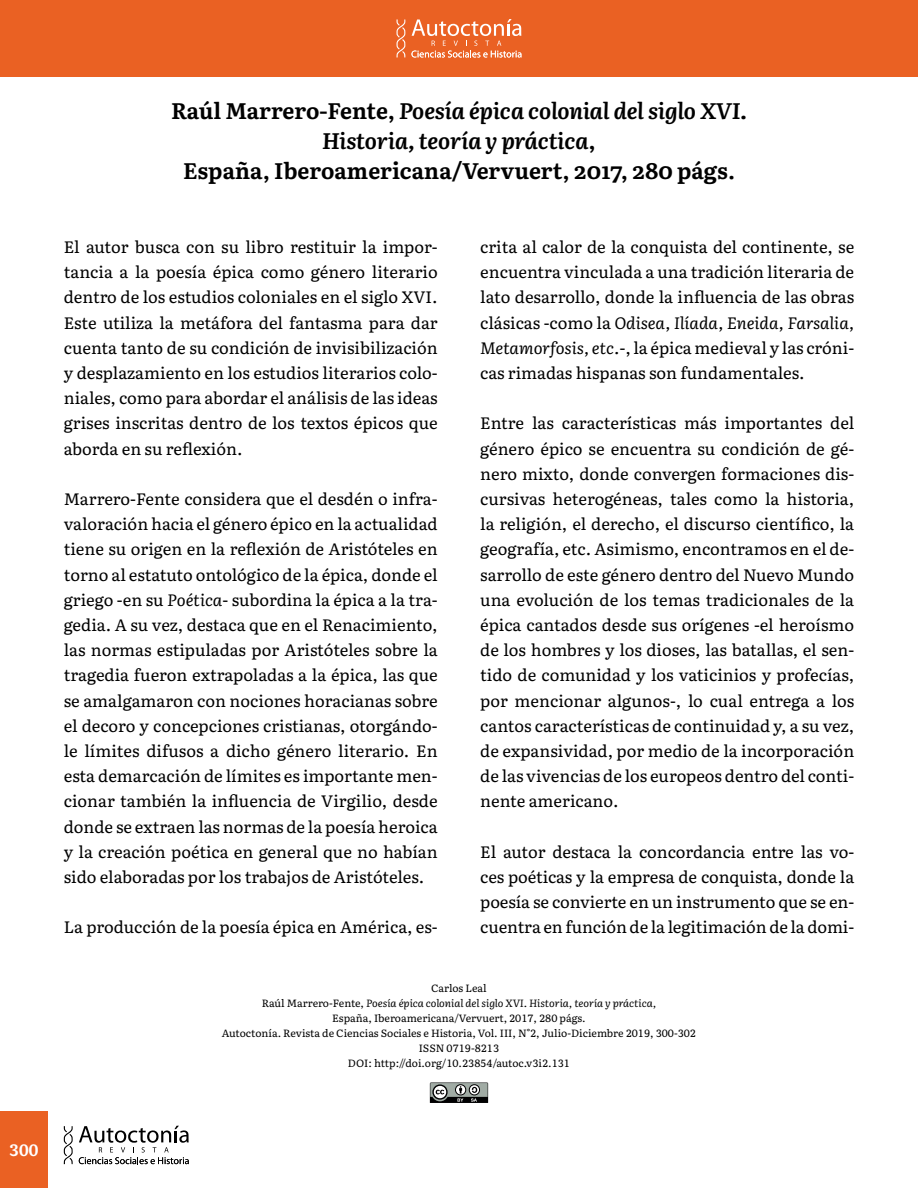
<style>
.page{position:relative;width:918px;height:1188px;background:#fff}
.page>*{position:absolute;margin:0;border:0;box-sizing:border-box;transform-origin:0 0}
.Título{font:700 22.5px/30px "Literata";color:#000;text-align:center}
.Título-2{font:italic 700 22.5px "Literata";color:#000}
.Texto_principal{font:16.5px/25.2px "Literata";color:#000;text-align:justify}
.Número{font:700 16.5px "Literata";color:#fff}
.Créditos{font:10.5px/15px "Literata";color:#000;text-align:center}
.s1{font-style:normal}
.s2{font-style:italic}
</style>
<div class="page">
<div style="left:0;top:1111px;width:48px;height:77px;background:#ea6123"></div>
<div style="left:0;top:0;width:918px;height:77px;background:#ea6123"></div>
<svg style="left:396px;top:19px;width:126px;height:39px"></svg>
<svg style="left:64px;top:1126px;width:9px;height:38px"></svg>
<svg style="left:79px;top:1126px;width:110px;height:38px"></svg>
<svg style="left:430px;top:1083px;width:58px;height:20px"></svg>
<p class="Título-2" style="left:171px;top:93px;width:577px"><span class="s1">Raúl Marrero-Fente,</span> Poesía épica colonial del siglo XVI.</p>
<p class="Título" style="left:183px;top:125px;width:553px"><span class="s2">Historia, teoría y práctica</span>,<br>España, Iberoamericana/Vervuert, 2017, 280 págs.</p>
<p class="Texto_principal" style="left:64px;top:233px;width:375px">El autor busca con su libro restituir la impor&shy;tancia a la poesía épica como género literario dentro de los estudios coloniales en el siglo XVI.<br>Este utiliza la metáfora del fantasma para dar cuenta tanto de su condición de invisibilización y desplazamiento en los estudios literarios colo&shy;niales, como para abordar el análisis de las ideas grises inscritas dentro de los textos épicos que aborda en su reflexión.</p>
<p class="Texto_principal" style="left:64px;top:485px;width:376px">Marrero-Fente considera que el desdén o infra&shy;valoración hacia el género épico en la actualidad tiene su origen en la reflexión de Aristóteles en torno al estatuto ontológico de la épica, donde el griego -en su <span class="s2">Poética</span>- subordina la épica a la tra&shy;gedia. A su vez, destaca que en el Renacimiento, las normas estipuladas por Aristóteles sobre la tragedia fueron extrapoladas a la épica, las que se amalgamaron con nociones horacianas sobre el decoro y concepciones cristianas, otorgándo&shy;le límites difusos a dicho género literario. En esta demarcación de límites es importante men&shy;cionar también la influencia de Virgilio, desde donde se extraen las normas de la poesía heroica y la creación poética en general que no habían sido elaboradas por los trabajos de Aristóteles.</p>
<p class="Texto_principal" style="left:64px;top:914px;width:375px">La producción de la poesía épica en América, es-</p>
<p class="Texto_principal" style="left:480px;top:233px;width:375px">crita al calor de la conquista del continente, se encuentra vinculada a una tradición literaria de lato desarrollo, donde la influencia de las obras clásicas -como la <span class="s2">Odisea, Ilíada, Eneida, Farsalia, Metamorfosis, etc.-</span>, la épica medieval y las cróni&shy;cas rimadas hispanas son fundamentales.</p>
<p class="Texto_principal" style="left:480px;top:410px;width:375px">Entre las características más importantes del género épico se encuentra su condición de gé&shy;nero mixto, donde convergen formaciones dis&shy;cursivas heterogéneas, tales como la historia, la religión, el derecho, el discurso científico, la geografía, etc. Asimismo, encontramos en el de&shy;sarrollo de este género dentro del Nuevo Mundo una evolución de los temas tradicionales de la épica cantados desde sus orígenes -el heroísmo de los hombres y los dioses, las batallas, el sen&shy;tido de comunidad y los vaticinios y profecías, por mencionar algunos-, lo cual entrega a los cantos características de continuidad y, a su vez, de expansividad, por medio de la incorporación de las vivencias de los europeos dentro del conti&shy;nente americano.</p>
<p class="Texto_principal" style="left:480px;top:838px;width:375px">El autor destaca la concordancia entre las vo&shy;ces poéticas y la empresa de conquista, donde la poesía se convierte en un instrumento que se en&shy;cuentra en función de la legitimación de la domi-</p>
<p class="Créditos" style="left:431px;top:980px;width:57px">Carlos Leal</p>
<p class="Créditos" style="left:262px;top:995px;width:396px">Raúl Marrero-Fente, <span class="s2">Poesía épica colonial del siglo XVI. Historia, teoría y práctica,<br></span>España, Iberoamericana/Vervuert, 2017, 280 págs.</p>
<p class="Créditos" style="left:222px;top:1025px;width:476px">Autoctonía. Revista de Ciencias Sociales e Historia, Vol. III, N°2, Julio-Diciembre 2019, 300-302</p>
<p class="Créditos" style="left:419px;top:1040px;width:82px">ISSN 0719-8213</p>
<p class="Créditos" style="left:348px;top:1055px;width:224px">DOI: http://doi.org/10.23854/autoc.v3i2.131</p>
<p class="Número" style="left:10px;top:1136px;width:30px">300</p>
</div>
